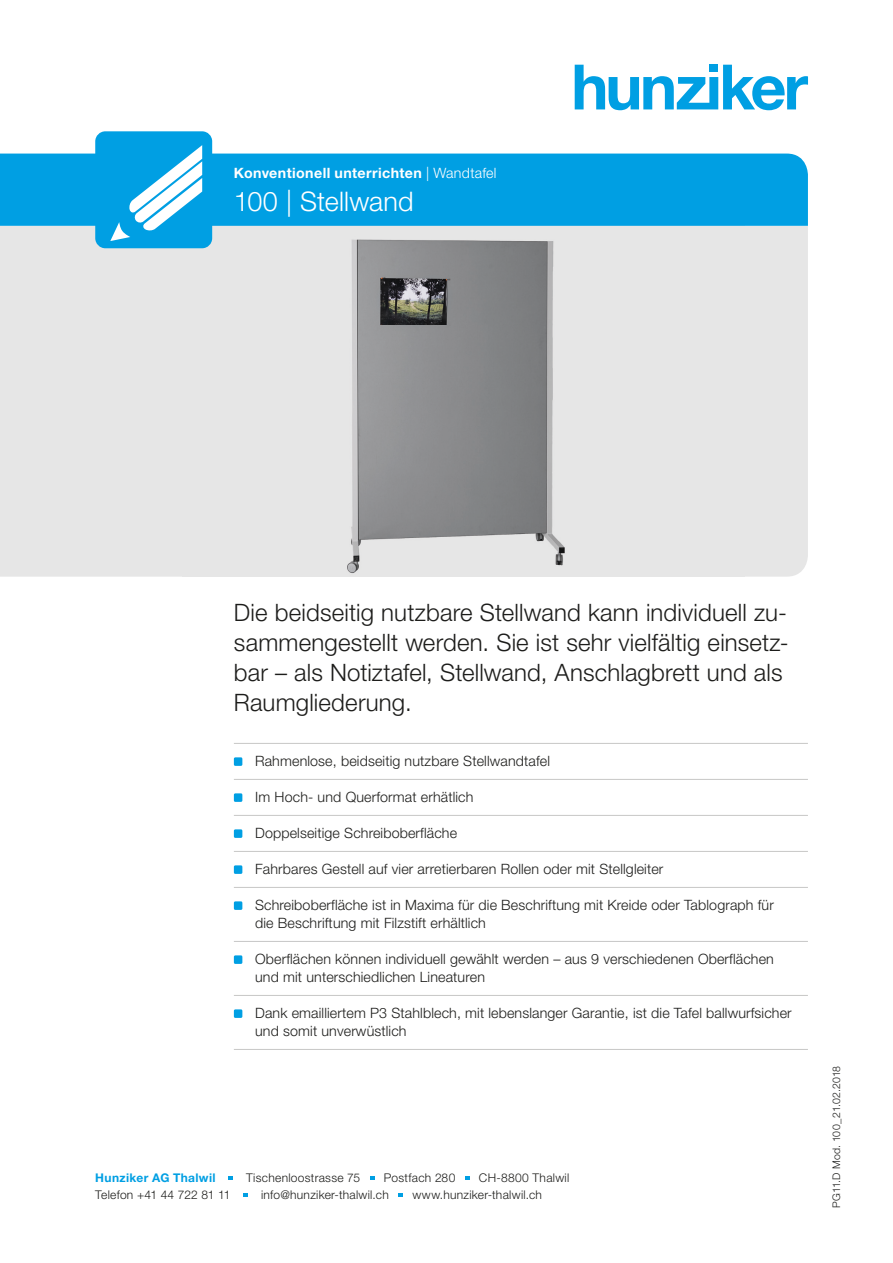
<style>
.page{position:relative;width:893px;height:1263px;background:#fff}
.page>*{position:absolute;margin:0;border:0;box-sizing:border-box;transform-origin:0 0}
.t1{font:300 27px "Helvetica Neue LT Pro";letter-spacing:.005em;color:#fff}
.t2{font:300 24px/30px "Helvetica Neue LT Pro";letter-spacing:.005em;color:#1d1d1b}
.t3{font:300 14.25px/18px "Helvetica Neue LT Pro";letter-spacing:.01em;color:#1d1d1b}
.t4{font:700 14.25px "Helvetica Neue LT Pro";letter-spacing:.025em;color:#fff}
.t5{font:300 12px "Helvetica Neue LT Pro";letter-spacing:.025em;color:#1d1d1b}
.t6{font:700 12px "Helvetica Neue LT Pro";letter-spacing:.03em;color:#009fe3}
.t7{font:300 10.5px "Helvetica Neue LT Pro";letter-spacing:.005em;color:#1d1d1b}
.s1{font-weight:300}
</style>
<div class="page">
<svg style="left:575px;top:65px;width:233px;height:45px"></svg>
<div style="left:0;top:226px;width:808px;height:351px;background:#e6e6e6"></div>
<img style="left:183px;top:226px;width:561px;height:351px">
<hr style="left:234px;top:743px;width:574px;height:1px;background:#c7c7c6">
<hr style="left:234px;top:779px;width:574px;height:1px;background:#c7c7c6">
<hr style="left:234px;top:815px;width:574px;height:1px;background:#c7c7c6">
<hr style="left:234px;top:851px;width:574px;height:1px;background:#c7c7c6">
<hr style="left:234px;top:887px;width:574px;height:1px;background:#c7c7c6">
<hr style="left:234px;top:941px;width:574px;height:1px;background:#c7c7c6">
<hr style="left:234px;top:995px;width:574px;height:1px;background:#c7c7c6">
<hr style="left:234px;top:1049px;width:574px;height:1px;background:#c7c7c6">
<div style="left:234px;top:757px;width:8px;height:9px;background:#009fe3;border-radius:2px"></div>
<div style="left:234px;top:793px;width:8px;height:9px;background:#009fe3;border-radius:2px"></div>
<div style="left:234px;top:829px;width:8px;height:9px;background:#009fe3;border-radius:2px"></div>
<div style="left:234px;top:865px;width:8px;height:9px;background:#009fe3;border-radius:2px"></div>
<div style="left:234px;top:901px;width:8px;height:9px;background:#009fe3;border-radius:2px"></div>
<div style="left:234px;top:955px;width:8px;height:9px;background:#009fe3;border-radius:2px"></div>
<div style="left:234px;top:1009px;width:8px;height:9px;background:#009fe3;border-radius:2px"></div>
<div style="left:0;top:154px;width:808px;height:72px;background:#009fe3"></div>
<div style="left:95px;top:131px;width:117px;height:117px;background:#009fe3;border-radius:10px"></div>
<svg style="left:110px;top:145px;width:92px;height:96px"></svg>
<svg style="left:229px;top:1176px;width:4px;height:4px"></svg>
<svg style="left:370px;top:1176px;width:4px;height:4px"></svg>
<svg style="left:465px;top:1176px;width:4px;height:4px"></svg>
<svg style="left:244px;top:1193px;width:4px;height:3px"></svg>
<svg style="left:398px;top:1193px;width:5px;height:3px"></svg>
<p class="t4" style="left:234px;top:164px;width:264px">Konventionell unterrichten <span class="s1">| Wandtafel</span></p>
<h1 class="t1" style="left:234px;top:185px;width:181px">100 | Stellwand</h1>
<h2 class="t2" style="left:234px;top:597px;width:556px">Die beidseitig nutzbare Stellwand kann individuell zu&shy;sammengestellt werden. Sie ist sehr vielfältig einsetz&shy;bar – als Notiztafel, Stellwand, Anschlagbrett und als Raumgliederung.</h2>
<p class="t3" style="left:255px;top:751px;width:296px">Rahmenlose, beidseitig nutzbare Stellwandtafel</p>
<p class="t3" style="left:255px;top:787px;width:220px">Im Hoch- und Querformat erhätlich</p>
<p class="t3" style="left:255px;top:823px;width:203px">Doppelseitige Schreiboberfläche</p>
<p class="t3" style="left:255px;top:859px;width:410px">Fahrbares Gestell auf vier arretierbaren Rollen oder mit Stellgleiter</p>
<p class="t3" style="left:255px;top:895px;width:520px">Schreiboberfläche ist in Maxima für die Beschriftung mit Kreide oder Tablograph für die Beschriftung mit Filzstift erhältlich</p>
<p class="t3" style="left:255px;top:949px;width:520px">Oberflächen können individuell gewählt werden – aus 9 verschiedenen Oberflächen und mit unterschiedlichen Lineaturen</p>
<p class="t3" style="left:255px;top:1003px;width:538px">Dank emailliertem P3 Stahlblech, mit lebenslanger Garantie, ist die Tafel ballwurfsicher und somit unverwüstlich</p>
<p class="t6" style="left:95px;top:1170px;width:122px">Hunziker AG Thalwil</p>
<p class="t5" style="left:246px;top:1171px;width:116px">Tischenloostrasse 75</p>
<p class="t5" style="left:384px;top:1171px;width:73px">Postfach 280</p>
<p class="t5" style="left:479px;top:1171px;width:92px">CH-8800 Thalwil</p>
<p class="t5" style="left:95px;top:1187px;width:137px">Telefon +41 44 722 81 11</p>
<p class="t5" style="left:261px;top:1187px;width:129px">info@hunziker-thalwil.ch</p>
<p class="t5" style="left:412px;top:1187px;width:131px">www.hunziker-thalwil.ch</p>
<p class="t7" style="left:830px;top:1208px;width:143px;rotate:-90deg">PG11.D Mod. 100_21.02.2018</p>
</div>
